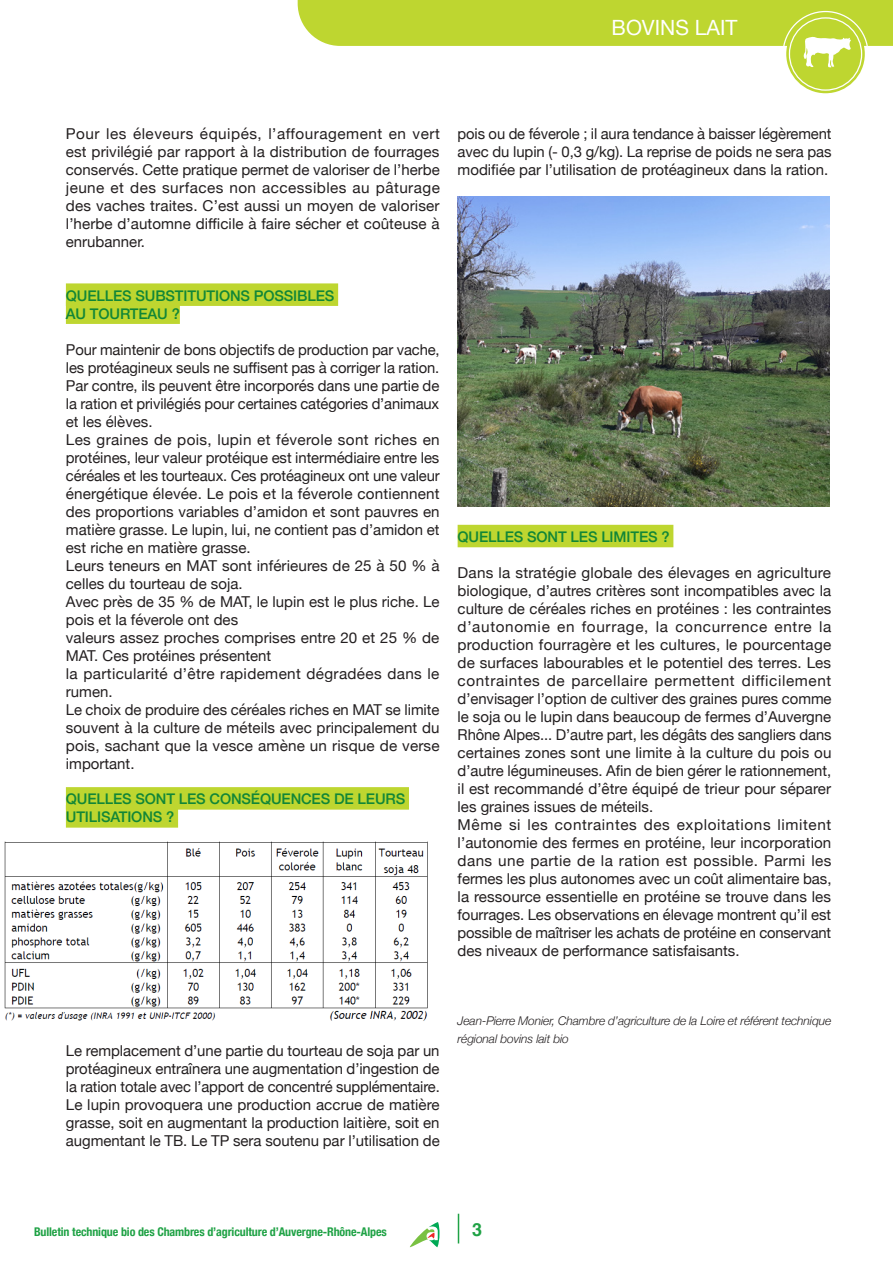
<style>
.page{position:relative;width:893px;height:1263px;background:#fff}
.page>*{position:absolute;margin:0;border:0;box-sizing:border-box;transform-origin:0 0}
.t1{font:21px "Helvetica Neue";color:#fff}
.t2{font:700 18px "Helvetica";color:#1fa245}
.t3{font:15px/18px "Helvetica Neue";color:#231f20;text-align:justify}
.t4{font:15px/18px "Helvetica Neue";letter-spacing:.02em;color:#231f20}
.t5{font:500 14.7px/18px "Helvetica Neue";letter-spacing:-.01em;color:#118637}
.t6{font:italic 300 12px/18px "Helvetica Neue";letter-spacing:-.01em;color:#231f20}
.t7{font:700 condensed 12px "Helvetica Neue";letter-spacing:-.01em;color:#1fa245}
</style>
<div class="page">
<svg style="left:410px;top:1222px;width:30px;height:25px"></svg>
<svg style="left:458px;top:1214px;width:1px;height:29px"></svg>
<svg style="left:786px;top:15px;width:79px;height:78px"></svg>
<svg style="left:298px;top:0;width:595px;height:67px"></svg>
<div style="left:66px;top:283px;width:272px;height:23px;background:#bed630"></div>
<div style="left:66px;top:301px;width:114px;height:23px;background:#bed630"></div>
<div style="left:66px;top:787px;width:343px;height:23px;background:#bed630"></div>
<div style="left:66px;top:805px;width:112px;height:23px;background:#bed630"></div>
<div style="left:458px;top:525px;width:215px;height:22px;background:#bed630"></div>
<img style="left:458px;top:196px;width:372px;height:310px">
<img style="left:4px;top:841px;width:424px;height:180px">
<h1 class="t1" style="left:612px;top:13px;width:127px">BOVINS LAIT</h1>
<p class="t3" style="left:66px;top:126px;width:375px">Pour les éleveurs équipés, l’affouragement en vert est privilégié par rapport à la distribution de fourrages conservés. Cette pratique permet de valoriser de l’herbe jeune et des surfaces non accessibles au pâturage des vaches traites. C’est aussi un moyen de valoriser l’herbe d’automne difficile à faire sécher et coûteuse à enrubanner.</p>
<p class="t5" style="left:66px;top:285px;width:270px">QUELLES SUBSTITUTIONS POSSIBLES</p>
<p class="t5" style="left:66px;top:303px;width:115px">AU TOURTEAU ?</p>
<p class="t3" style="left:66px;top:341px;width:375px">Pour maintenir de bons objectifs de production par vache, les protéagineux seuls ne suffisent pas à corriger la ration.<br>Par contre, ils peuvent être incorporés dans une partie de la ration et privilégiés pour certaines catégories d’animaux et les élèves.</p>
<p class="t3" style="left:66px;top:431px;width:375px">Les graines de pois, lupin et féverole sont riches en protéines, leur valeur protéique est intermédiaire entre les céréales et les tourteaux. Ces protéagineux ont une valeur énergétique élevée. Le pois et la féverole contiennent des proportions variables d’amidon et sont pauvres en matière grasse. Le lupin, lui, ne contient pas d’amidon et est riche en matière grasse.</p>
<p class="t3" style="left:66px;top:557px;width:375px">Leurs teneurs en MAT sont inférieures de 25 à 50 % à celles du tourteau de soja.</p>
<p class="t3" style="left:66px;top:593px;width:375px">Avec près de 35 % de MAT, le lupin est le plus riche. Le pois et la féverole ont des</p>
<p class="t3" style="left:66px;top:629px;width:375px">valeurs assez proches comprises entre 20 et 25 % de<br>MAT. Ces protéines présentent</p>
<p class="t4" style="left:66px;top:665px;width:375px">la particularité d’être rapidement dégradées dans le rumen.</p>
<p class="t3" style="left:66px;top:701px;width:375px">Le choix de produire des céréales riches en MAT se limite souvent à la culture de méteils avec principalement du pois, sachant que la vesce amène un risque de verse important.</p>
<p class="t5" style="left:66px;top:789px;width:341px">QUELLES SONT LES CONSÉQUENCES DE LEURS<br>UTILISATIONS ?</p>
<p class="t3" style="left:458px;top:126px;width:375px">pois ou de féverole ; il aura tendance à baisser légèrement avec du lupin (- 0,3 g/kg). La reprise de poids ne sera pas modifiée par l’utilisation de protéagineux dans la ration.</p>
<p class="t5" style="left:458px;top:527px;width:213px">QUELLES SONT LES LIMITES ?</p>
<p class="t3" style="left:458px;top:565px;width:375px">Dans la stratégie globale des élevages en agriculture biologique, d’autres critères sont incompatibles avec la culture de céréales riches en protéines : les contraintes d’autonomie en fourrage, la concurrence entre la production fourragère et les cultures, le pourcentage de surfaces labourables et le potentiel des terres. Les contraintes de parcellaire permettent difficilement d’envisager l’option de cultiver des graines pures comme le soja ou le lupin dans beaucoup de fermes d’Auvergne Rhône Alpes... D’autre part, les dégâts des sangliers dans certaines zones sont une limite à la culture du pois ou d’autre légumineuses. Afin de bien gérer le rationnement, il est recommandé d’être équipé de trieur pour séparer les graines issues de méteils.</p>
<p class="t3" style="left:458px;top:817px;width:375px">Même si les contraintes des exploitations limitent l’autonomie des fermes en protéine, leur incorporation dans une partie de la ration est possible. Parmi les fermes les plus autonomes avec un coût alimentaire bas, la ressource essentielle en protéine se trouve dans les fourrages. Les observations en élevage montrent qu’il est possible de maîtriser les achats de protéine en conservant des niveaux de performance satisfaisants.</p>
<p class="t3" style="left:66px;top:1043px;width:375px">Le remplacement d’une partie du tourteau de soja par un protéagineux entraînera une augmentation d’ingestion de la ration totale avec l’apport de concentré supplémentaire.</p>
<p class="t3" style="left:66px;top:1097px;width:375px">Le lupin provoquera une production accrue de matière grasse, soit en augmentant la production laitière, soit en augmentant le TB. Le TP sera soutenu par l’utilisation de</p>
<p class="t6" style="left:458px;top:1010px;width:375px">Jean-Pierre Monier, Chambre d’agriculture de la Loire et référent technique régional bovins lait bio</p>
<p class="t7" style="left:34px;top:1222px;width:354px">Bulletin technique bio des Chambres d’agriculture d’Auvergne-Rhône-Alpes</p>
<p class="t2" style="left:472px;top:1215px;width:12px">3</p>
</div>
